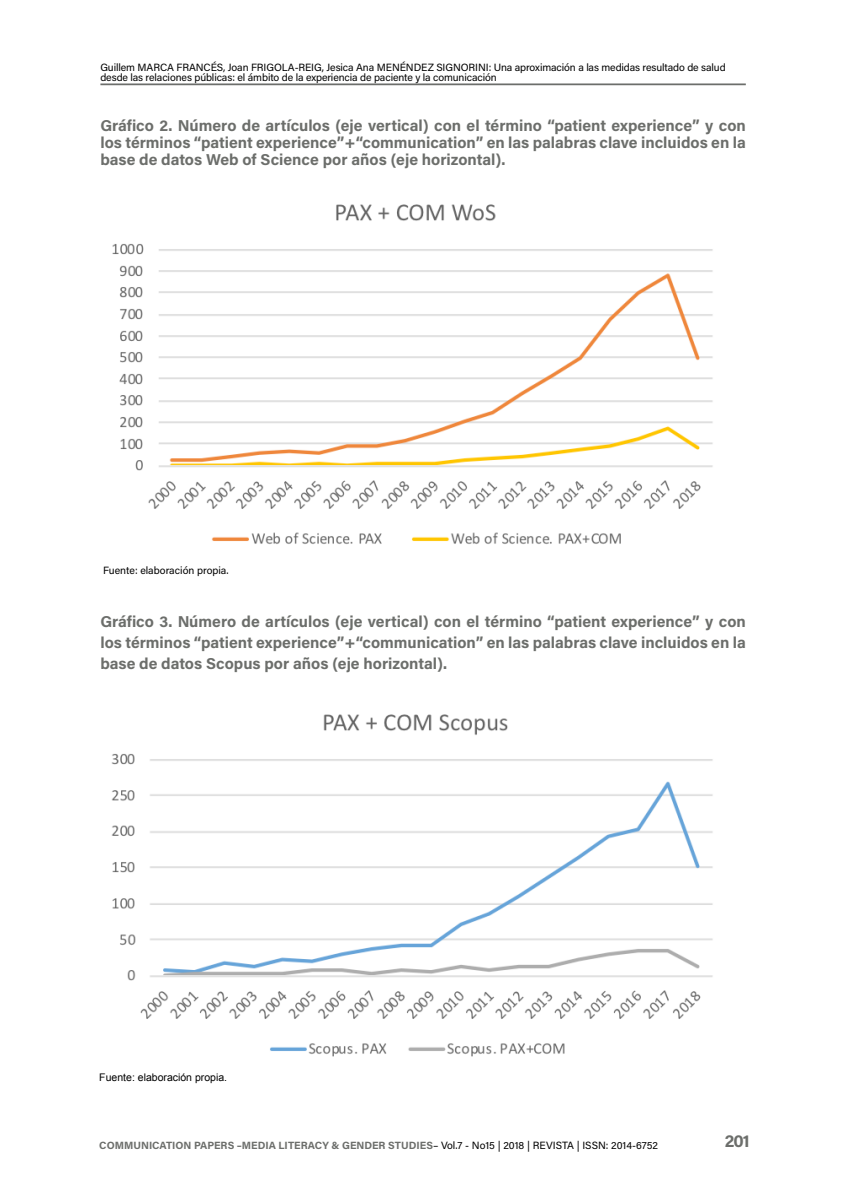
<style>
.page{position:relative;width:844px;height:1191px;background:#fff}
.page>*{position:absolute;margin:0;border:0;box-sizing:border-box;transform-origin:0 0}
.t1{font:700 17.5px "Acumin Pro";color:#6c6e6b}
.t2{font:700 15.75px/17.3px "Acumin Pro";color:#6c6e6b;text-align:justify}
.t3{font:10.5px/10.5px "Acumin Pro";letter-spacing:-.01em;color:#000}
.t4{font:700 10.5px "Acumin Pro";color:#6c6e6b}
.t5{font:10.5px "Arial";color:#000}
.s1{font-weight:400;color:#000}
</style>
<div class="page">
<hr style="left:100px;top:83px;width:645px;height:2px;background:#6c6e6b">
<img style="left:112px;top:204px;width:601px;height:340px">
<img style="left:111px;top:714px;width:602px;height:343px">
<p class="t3" style="left:100px;top:61px;width:626px">Guillem MARCA FRANCÉS, Joan FRIGOLA-REIG, Jesica Ana MENÉNDEZ SIGNORINI: Una aproximación a las medidas resultado de salud desde las relaciones públicas: el ámbito de la experiencia de paciente y la comunicación</p>
<p class="t2" style="left:100px;top:116px;width:646px">Gráfico 2. Número de artículos (eje vertical) con el término “patient experience” y con los términos “patient experience”+“communication” en las palabras clave incluidos en la base de datos Web of Science por años (eje horizontal).</p>
<p class="t3" style="left:103px;top:564px;width:127px">Fuente: elaboración propia.</p>
<p class="t2" style="left:100px;top:610px;width:646px;line-height:21px">Gráfico 3. Número de artículos (eje vertical) con el término “patient experience” y con los términos “patient experience”+“communication” en las palabras clave incluidos en la base de datos Scopus por años (eje horizontal).</p>
<p class="t5" style="left:99px;top:1070px;width:129px">Fuente: elaboración propia.</p>
<p class="t4" style="left:99px;top:1137px;width:560px">COMMUNICATION PAPERS –MEDIA LITERACY &amp; GENDER STUDIES<span class="s1">– Vol.7 - No15 | 2018 | REVISTA | ISSN: 2014-6752</span></p>
<p class="t1" style="left:724px;top:1128px;width:26px">201</p>
</div>
